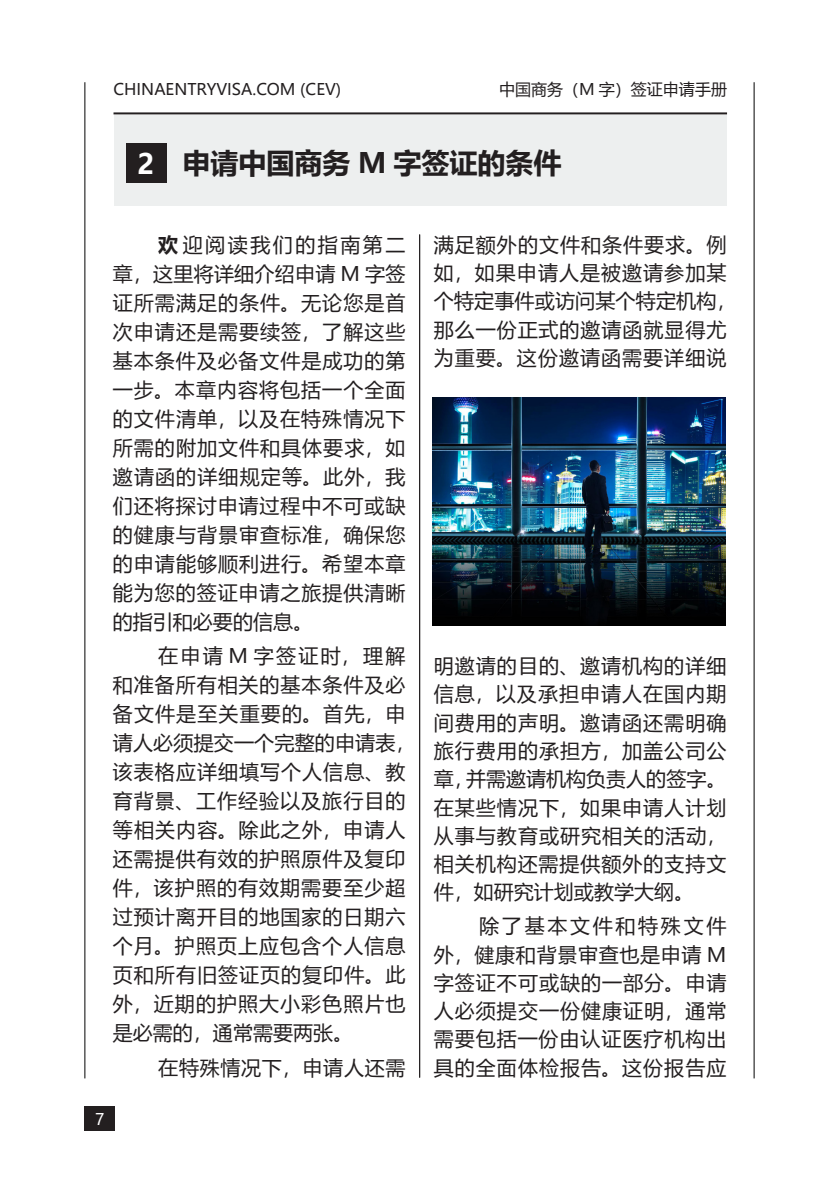
<style>
.page{position:relative;width:840px;height:1191px;background:#fff}
.page>*{position:absolute;margin:0;border:0;box-sizing:border-box;transform-origin:0 0}
.大标题{font:700 28px "Microsoft Ya Hei";color:#231f20}
.t1{font:700 28px "Microsoft Ya Hei";color:#fff}
.内文{font:20px/29px "Microsoft Ya Hei";letter-spacing:.05em;color:#231f20;text-align:justify}
.t2{font:16px "Microsoft Ya Hei";color:#231f20}
.t3{font:16px "Microsoft Ya Hei";color:#fff}
.s1{font-weight:700}
</style>
<div class="page">
<hr style="left:113px;top:112px;width:613px;height:2px;background:#231f20">
<div style="left:115px;top:115px;width:611px;height:90px;background:#edefef"></div>
<div style="left:126px;top:143px;width:40px;height:40px;background:#231f20"></div>
<hr style="left:419px;top:234px;width:1px;height:843px;background:#231f20">
<img style="left:432px;top:397px;width:292px;height:228px">
<div style="left:84px;top:1106px;width:31px;height:24px;background:#231f20"></div>
<hr style="left:84px;top:82px;width:1px;height:996px;background:#030303">
<hr style="left:753px;top:82px;width:1px;height:996px;background:#030303">
<p class="t2" style="left:113px;top:78px;width:229px">CHINAENTRYVISA.COM (CEV)</p>
<p class="t2" style="left:499px;top:78px;width:229px">中国商务（M 字）签证申请手册</p>
<p class="t1" style="left:137px;top:144px;width:19px">2</p>
<p class="大标题" style="left:182px;top:144px;width:380px">申请中国商务 M 字签证的条件</p>
<p class="内文" style="left:113px;top:229px;width:294px;text-indent:45px"><span class="s1">欢</span>迎阅读我们的指南第二章，这里将详细介绍申请 M 字签证所需满足的条件。无论您是首次申请还是需要续签，了解这些基本条件及必备文件是成功的第一步。本章内容将包括一个全面的文件清单，以及在特殊情况下所需的附加文件和具体要求，如邀请函的详细规定等。此外，我们还将探讨申请过程中不可或缺的健康与背景审查标准，确保您的申请能够顺利进行。希望本章能为您的签证申请之旅提供清晰的指引和必要的信息。</p>
<p class="内文" style="left:113px;top:641px;width:304px;text-align:left;text-indent:45px">在申请 M 字签证时，理解和准备所有相关的基本条件及必备文件是至关重要的。首先，申请人必须提交一个完整的申请表，该表格应详细填写个人信息、教育背景、工作经验以及旅行目的等相关内容。除此之外，申请人还需提供有效的护照原件及复印件，该护照的有效期需要至少超过预计离开目的地国家的日期六个月。护照页上应包含个人信息页和所有旧签证页的复印件。此外，近期的护照大小彩色照片也是必需的，通常需要两张。</p>
<p class="内文" style="left:158px;top:1052px;width:248px">在特殊情况下，申请人还需</p>
<p class="t3" style="left:95px;top:1108px;width:11px">7</p>
<p class="内文" style="left:433px;top:230px;width:304px;line-height:28.2px;text-align:left">满足额外的文件和条件要求。例如，如果申请人是被邀请参加某个特定事件或访问某个特定机构，那么一份正式的邀请函就显得尤为重要。这份邀请函需要详细说</p>
<p class="内文" style="left:433px;top:651px;width:294px;line-height:28.2px">明邀请的目的、邀请机构的详细信息，以及承担申请人在国内期间费用的声明。邀请函还需明确旅行费用的承担方，加盖公司公章，并需邀请机构负责人的签字。在某些情况下，如果申请人计划从事与教育或研究相关的活动，相关机构还需提供额外的支持文件，如研究计划或教学大纲。</p>
<p class="内文" style="left:433px;top:911px;width:294px;line-height:28.2px;text-indent:45px">除了基本文件和特殊文件外，健康和背景审查也是申请 M字签证不可或缺的一部分。申请人必须提交一份健康证明，通常需要包括一份由认证医疗机构出具的全面体检报告。这份报告应</p>
</div>
